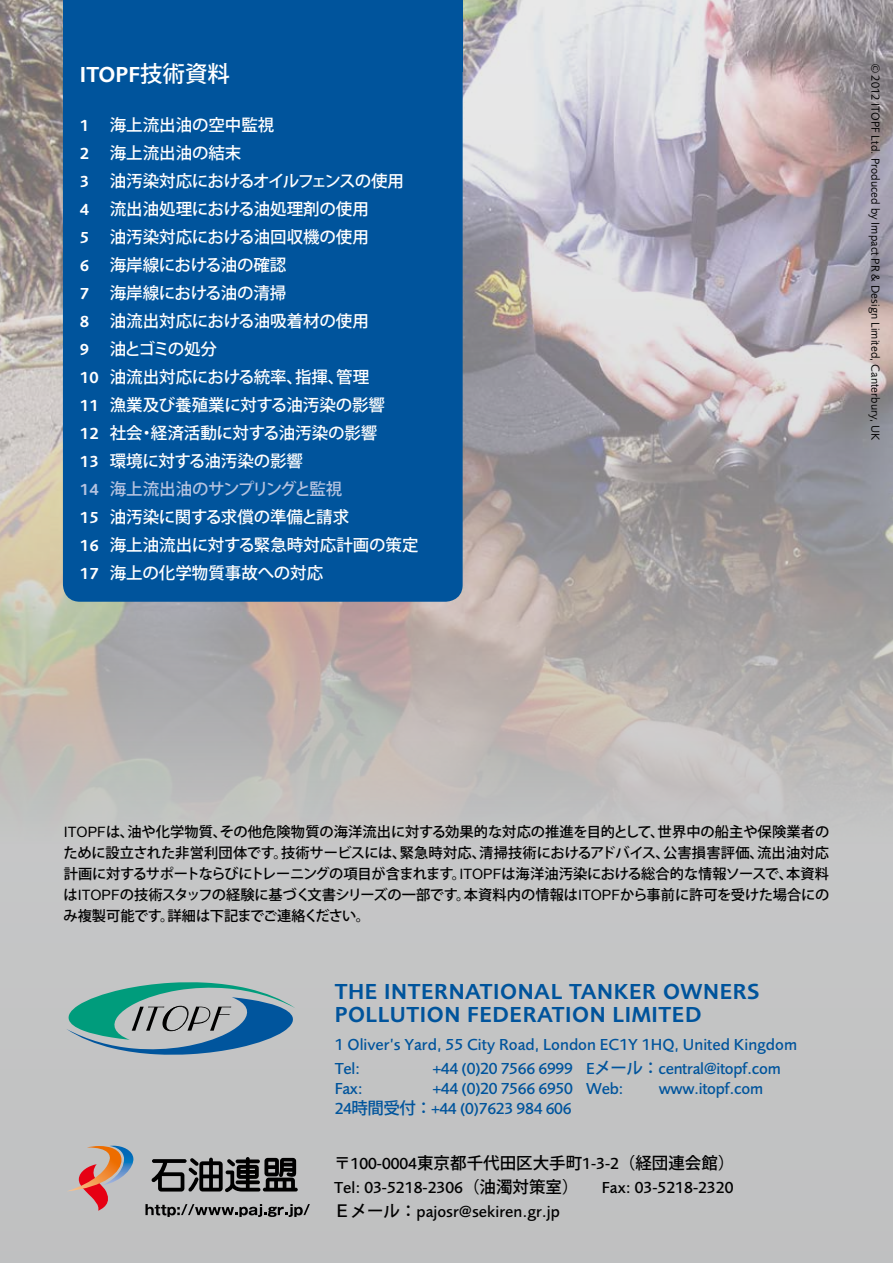
<style>
.page{position:relative;width:893px;height:1263px;background:#c3c3c4}
.page>*{position:absolute;margin:0;border:0;box-sizing:border-box;transform-origin:0 0}
.t1{font:600 22.5px/22.5px "Foundry Sans";letter-spacing:.025em;color:#00549c}
.t2{font:600 22.5px "Foundry Sans";color:#fff}
.t3{font:500 16.5px/28px "Koz Go Pro";letter-spacing:-.01em;color:#fff}
.t4{font:500 16.5px "Foundry Sans";letter-spacing:-.02em;color:#00549c}
.t5{font:500 16.5px "Foundry Sans";color:#000}
.t6{font:500 16.5px/24px "Foundry Sans";color:#00549c}
.t7{font:500 16.5px "Koz Go Std";color:#000}
.t8{font:500 14.25px/21px "Koz Go Pro";letter-spacing:-.01em;color:#000;text-align:justify}
.t9{font:12px "Foundry Sans";letter-spacing:.01em;color:#000}
.s1{font-family:"Koz Go Pro";font-weight:500}
.s2{font-family:"Foundry Sans";font-weight:600}
.s3{font-family:"Foundry Sans";font-weight:600;color:#fffffe}
.s4{color:#fffffe}
.s5{font-family:"Foundry Sans";font-weight:600;color:#b5c3e0}
.s6{color:#b5c3e0}
.s7{font-family:"Arial";font-weight:400}
.s8{font-family:"Koz Go Pro"}
.s9{font-family:"Foundry Sans"}
.s10{font-family:"Koz Go Std"}
</style>
<div class="page">
<img style="left:0;top:0;width:893px;height:790px">
<div style="left:63px;top:0;width:400px;height:71px;background:#00549c"></div>
<div style="left:63px;top:49px;width:400px;height:553px;background:#00549c;border-radius:17px"></div>
<svg style="left:67px;top:982px;width:228px;height:73px"></svg>
<svg style="left:145px;top:1204px;width:165px;height:13px"></svg>
<svg style="left:68px;top:1146px;width:66px;height:65px"></svg>
<svg style="left:151px;top:1157px;width:147px;height:35px"></svg>
<h1 class="t2" style="left:80px;top:61px;width:152px">ITOPF<span class="s1">技術資料</span></h1>
<p class="t3" style="left:80px;top:112px;width:340px"><span class="s2">1</span> 海上流出油の空中監視<br><span class="s2">2</span> 海上流出油の結末<br><span class="s2">3</span> 油汚染対応におけるオイルフェンスの使用<br><span class="s2">4</span> 流出油処理における油処理剤の使用<br><span class="s2">5</span> 油汚染対応における油回収機の使用<br><span class="s2">6</span> 海岸線における油の確認<br><span class="s2">7</span> 海岸線における油の清掃<br><span class="s2">8</span> 油流出対応における油吸着材の使用<br><span class="s2">9</span> 油とゴミの処分<br><span class="s2">10</span> 油流出対応における統率、指揮、管理<br><span class="s3">11</span> <span class="s4">漁業及び養殖業に対する油汚染の影響<br></span><span class="s2">12</span> 社会・経済活動に対する油汚染の影響<br><span class="s2">13</span> 環境に対する油汚染の影響<br><span class="s5">14</span> <span class="s6">海上流出油のサンプリングと監視<br></span><span class="s2">15</span> 油汚染に関する求償の準備と請求<br><span class="s2">16</span> 海上油流出に対する緊急時対応計画の策定<br><span class="s2">17</span> 海上の化学物質事故への対応</p>
<p class="t9" style="left:882px;top:64px;width:378px;rotate:90deg">© 2012 ITOPF Ltd. Produced by Impact PR &amp; Design Limited, Canterbury, UK</p>
<p class="t8" style="left:64px;top:821px;width:767px"><span class="s7">ITOPF</span>は、油や化学物質、その他危険物質の海洋流出に対する効果的な対応の推進を目的として、世界中の船主や保険業者のために設立された非営利団体です。技術サービスには、緊急時対応、清掃技術におけるアドバイス、公害損害評価、流出油対応計画に対するサポートならびにトレーニングの項目が含まれます。<span class="s7">ITOPF</span>は海洋油汚染における総合的な情報ソースで、本資料は<span class="s7">ITOPF</span>の技術スタッフの経験に基づく文書シリーズの一部です。本資料内の情報は<span class="s7">ITOPF</span>から事前に許可を受けた場合にのみ複製可能です。詳細は下記までご連絡ください。</p>
<h1 class="t1" style="left:335px;top:980px;width:426px">THE INTERNATIONAL TANKER OWNERS<br>POLLUTION FEDERATION LIMITED</h1>
<p class="t6" style="left:335px;top:1033px;width:464px">1 Oliver’s Yard, 55 City Road, London EC1Y 1HQ, United Kingdom<br>Tel:</p>
<p class="t4" style="left:433px;top:1059px;width:349px">+44 (0)20 7566 6999 E<span class="s8">メール：</span>central@itopf.com</p>
<p class="t4" style="left:335px;top:1079px;width:30px">Fax:</p>
<p class="t4" style="left:433px;top:1079px;width:192px">+44 (0)20 7566 6950 Web:</p>
<p class="t4" style="left:659px;top:1079px;width:106px">www.itopf.com</p>
<p class="t4" style="left:335px;top:1099px;width:238px">24<span class="s8">時間受付：</span>+44 (0)7623 984 606</p>
<p class="t7" style="left:334px;top:1152px;width:402px">〒<span class="s9">100-0004</span>東京都千代田区大手町<span class="s9">1-3-2</span>（経団連会館）</p>
<p class="t5" style="left:334px;top:1178px;width:246px">Tel: 03-5218-2306<span class="s10">（油濁対策室）</span></p>
<p class="t5" style="left:602px;top:1178px;width:133px">Fax: 03-5218-2320</p>
<p class="t5" style="left:334px;top:1202px;width:227px"><span class="s10">Ｅメール：</span>pajosr@sekiren.gr.jp</p>
</div>
